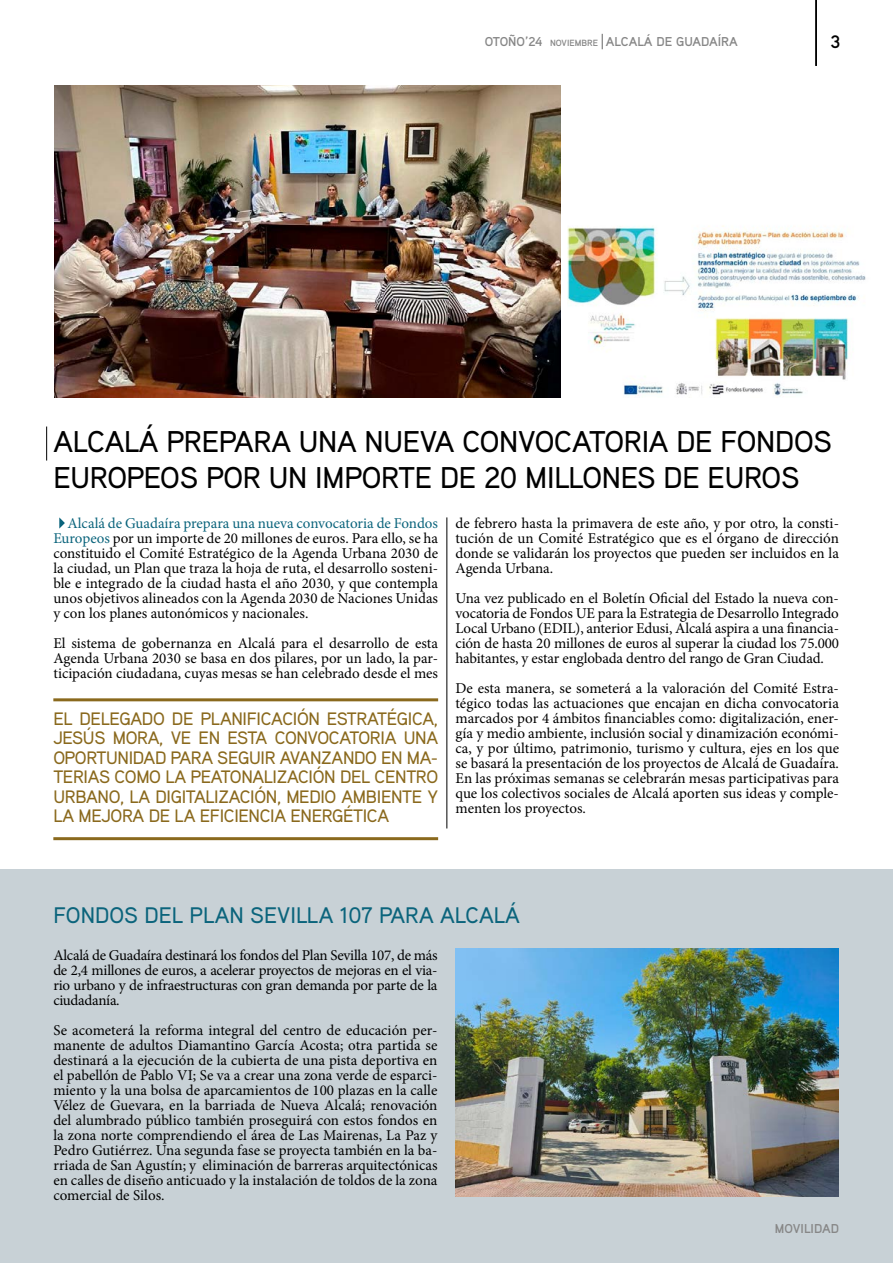
<style>
.page{position:relative;width:893px;height:1263px;background:#fff}
.page>*{position:absolute;margin:0;border:0;box-sizing:border-box;transform-origin:0 0}
.t1{font:500 30px/36px "Aaux Pro";letter-spacing:-.01em;color:#000}
.t2{font:500 22.5px "Aaux Pro";color:#0b647c}
.t3{font:500 18px/19.5px "Aaux Pro";letter-spacing:-.02em;color:#8a691d;text-align:justify}
.t4{font:700 18px "Aaux Pro";color:#000}
.t5{font:15px/15px "Minion Pro";letter-spacing:-.005em;color:#000;text-align:justify}
.t6{font:700 12.9px "Aaux Pro";color:#878787}
.s1{font-size:9px}
.s2{color:#0b647c}
</style>
<div class="page">
<div style="left:0;top:870px;width:893px;height:393px;background:#c8d1d6"></div>
<hr style="left:815px;top:0;width:2px;height:66px;background:#000">
<svg style="left:59px;top:517px;width:6px;height:12px"></svg>
<hr style="left:53px;top:837px;width:385px;height:3px;background:#8a691d">
<hr style="left:53px;top:698px;width:385px;height:3px;background:#8a691d">
<hr style="left:446px;top:517px;width:1px;height:311px;background:#000">
<hr style="left:46px;top:426px;width:1px;height:34px;background:#000">
<img style="left:54px;top:85px;width:506px;height:312px">
<img style="left:455px;top:949px;width:384px;height:247px">
<img style="left:567px;top:225px;width:299px;height:171px">
<svg style="left:602px;top:34px;width:1px;height:15px"></svg>
<p class="t6" style="left:485px;top:34px;width:255px">OTOÑO’24 <span class="s1">NOVIEMBRE</span> ALCALÁ DE GUADAÍRA</p>
<p class="t4" style="left:830px;top:30px;width:11px">3</p>
<h1 class="t1" style="left:54px;top:423px;width:780px">ALCALÁ PREPARA UNA NUEVA CONVOCATORIA DE FONDOS<br>EUROPEOS POR UN IMPORTE DE 20 MILLONES DE EUROS</h1>
<p class="t5" style="left:53px;top:516px;width:386px;text-indent:14px"><span class="s2">Alcalá de Guadaíra prepara una nueva convocatoria de Fondos Europeos</span> por un importe de 20 millones de euros. Para ello, se ha constituido el Comité Estratégico de la Agenda Urbana 2030 de la ciudad, un Plan que traza la hoja de ruta, el desarrollo sosteni&shy;ble e integrado de la ciudad hasta el año 2030, y que contempla unos objetivos alineados con la Agenda 2030 de Naciones Unidas y con los planes autonómicos y nacionales.</p>
<p class="t5" style="left:53px;top:636px;width:386px">El sistema de gobernanza en Alcalá para el desarrollo de esta Agenda Urbana 2030 se basa en dos pilares, por un lado, la par&shy;ticipación ciudadana, cuyas mesas se han celebrado desde el mes</p>
<p class="t3" style="left:53px;top:708px;width:386px">EL DELEGADO DE PLANIFICACIÓN ESTRATÉGICA, JESÚS MORA, VE EN ESTA CONVOCATORIA UNA OPORTUNIDAD PARA SEGUIR AVANZANDO EN MA-TERIAS COMO LA PEATONALIZACIÓN DEL CENTRO URBANO, LA DIGITALIZACIÓN, MEDIO AMBIENTE Y LA MEJORA DE LA EFICIENCIA ENERGÉTICA</p>
<p class="t5" style="left:455px;top:516px;width:385px">de febrero hasta la primavera de este año, y por otro, la consti&shy;tución de un Comité Estratégico que es el órgano de dirección donde se validarán los proyectos que pueden ser incluidos en la Agenda Urbana.</p>
<p class="t5" style="left:455px;top:591px;width:385px">Una vez publicado en el Boletín Oficial del Estado la nueva con&shy;vocatoria de Fondos UE para la Estrategia de Desarrollo Integrado Local Urbano (EDIL), anterior Edusi, Alcalá aspira a una financia&shy;ción de hasta 20 millones de euros al superar la ciudad los 75.000 habitantes, y estar englobada dentro del rango de Gran Ciudad.</p>
<p class="t5" style="left:455px;top:681px;width:385px">De esta manera, se someterá a la valoración del Comité Estra&shy;tégico todas las actuaciones que encajan en dicha convocatoria marcados por 4 ámbitos financiables como: digitalización, ener&shy;gía y medio ambiente, inclusión social y dinamización económi&shy;ca, y por último, patrimonio, turismo y cultura, ejes en los que se basará la presentación de los proyectos de Alcalá de Guadaíra.<br>En las próximas semanas se celebrarán mesas participativas para que los colectivos sociales de Alcalá aporten sus ideas y comple&shy;menten los proyectos.</p>
<h2 class="t2" style="left:53px;top:901px;width:468px">FONDOS DEL PLAN SEVILLA 107 PARA ALCALÁ</h2>
<p class="t5" style="left:53px;top:947px;width:386px">Alcalá de Guadaíra destinará los fondos del Plan Sevilla 107, de más de 2,4 millones de euros, a acelerar proyectos de mejoras en el via&shy;rio urbano y de infraestructuras con gran demanda por parte de la ciudadanía.</p>
<p class="t5" style="left:53px;top:1022px;width:386px">Se acometerá la reforma integral del centro de educación per&shy;manente de adultos Diamantino García Acosta; otra partida se destinará a la ejecución de la cubierta de una pista deportiva en el pabellón de Pablo VI; Se va a crear una zona verde de esparci&shy;miento y la una bolsa de aparcamientos de 100 plazas en la calle Vélez de Guevara, en la barriada de Nueva Alcalá; renovación del alumbrado público también proseguirá con estos fondos en la zona norte comprendiendo el área de Las Mairenas, La Paz y Pedro Gutiérrez. Una segunda fase se proyecta también en la ba&shy;rriada de San Agustín; y eliminación de barreras arquitectónicas en calles de diseño anticuado y la instalación de toldos de la zona comercial de Silos.</p>
<p class="t6" style="left:775px;top:1220px;width:66px">MOVILIDAD</p>
</div>
